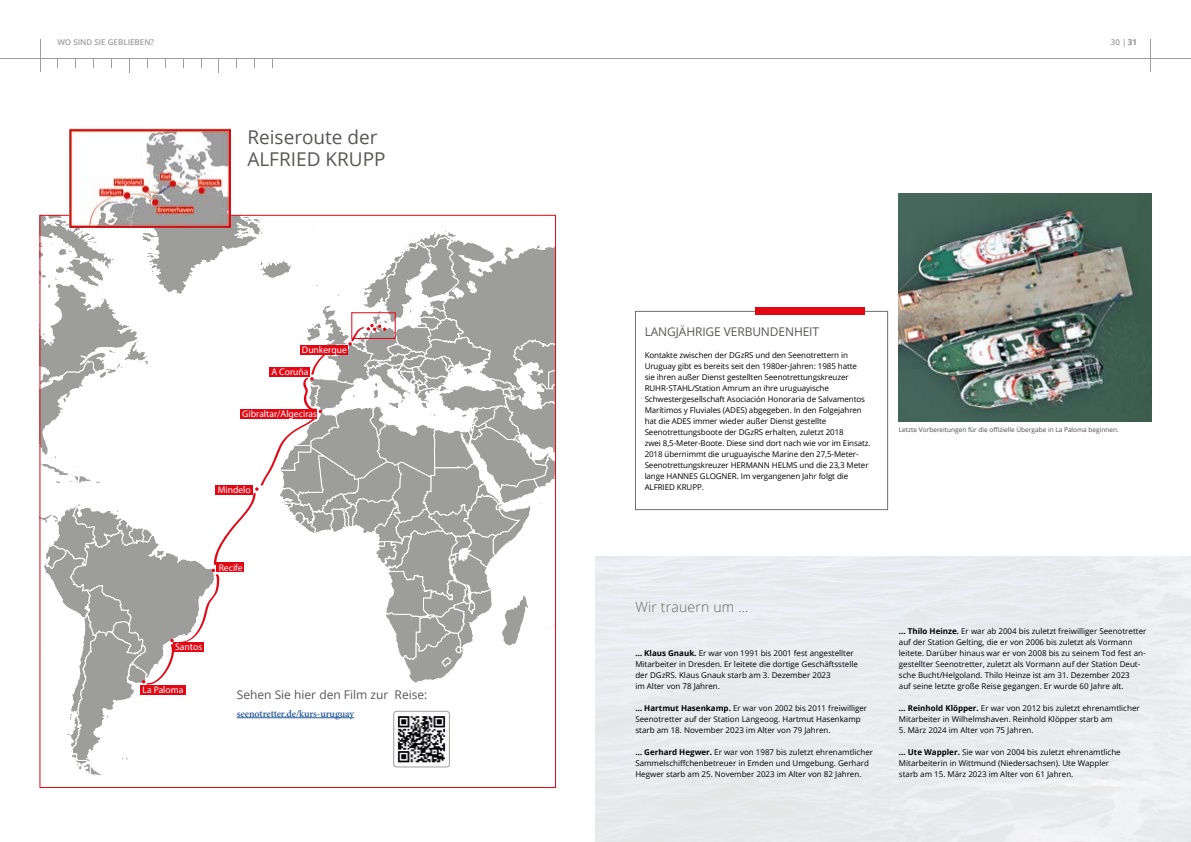
<style>
.page{position:relative;width:1191px;height:842px;background:#fff}
.page>*{position:absolute;margin:0;border:0;box-sizing:border-box;transform-origin:0 0}
.t1{font:19px/22.8px "Open Sans";color:#575756}
.t2{font:300 14px "Open Sans";letter-spacing:.015em;color:#626860}
.t3{font:12px "Open Sans";letter-spacing:-.01em;color:#575756}
.t4{font:600 10px "Minion Pro";letter-spacing:-.01em;color:#275b9b}
.t5{font:9.6px "Myriad Pro";color:#fff}
.t6{font:8px/11px "Open Sans";color:#000}
.t7{font:600 8px "Open Sans";color:#9d9d9c}
.t8{font:6.5px "Open Sans";color:#4a4a49}
.s1{font-weight:700}
</style>
<div class="page">
<hr style="left:40px;top:40px;width:1px;height:32px;background:#9d9d9c">
<hr style="left:1150px;top:40px;width:1px;height:32px;background:#9d9d9c">
<svg style="left:129px;top:60px;width:1px;height:12px"></svg>
<hr style="left:0;top:59px;width:1191px;height:1px;background:#9d9d9c">
<svg style="left:42px;top:217px;width:512px;height:559px"></svg>
<div style="left:240px;top:409px;width:77px;height:10px;background:#e30613"></div>
<div style="left:269px;top:367px;width:40px;height:10px;background:#e30613"></div>
<div style="left:215px;top:485px;width:38px;height:10px;background:#e30613"></div>
<div style="left:216px;top:562px;width:28px;height:10px;background:#e30613"></div>
<div style="left:174px;top:642px;width:30px;height:9px;background:#e30613"></div>
<div style="left:140px;top:685px;width:46px;height:10px;background:#e30613"></div>
<img style="left:69px;top:129px;width:162px;height:98px">
<img style="left:898px;top:194px;width:253px;height:227px">
<div style="left:635px;top:311px;width:252px;height:199px;background:#fff;border:1px solid #706f6f"></div>
<div style="left:755px;top:307px;width:110px;height:7px;background:#e30613"></div>
<hr style="left:237px;top:717px;width:117px;height:1px;background:#275b9b">
<img style="left:395px;top:713px;width:53px;height:52px">
<div style="left:393px;top:711px;width:57px;height:56px;border:1px solid #9d9d9c;border-radius:3px"></div>
<p class="t7" style="left:57px;top:37px;width:98px">WO SIND SIE GEBLIEBEN?</p>
<p class="t7" style="left:1110px;top:37px;width:28px">30 | 31</p>
<h1 class="t1" style="left:247px;top:125px;width:140px">Reiseroute der<br>ALFRIED KRUPP</h1>
<p class="t5" style="left:302px;top:344px;width:46px">Dunkerque</p>
<p class="t5" style="left:271px;top:366px;width:39px">A Coruña</p>
<p class="t5" style="left:242px;top:408px;width:76px">Gibraltar/Algeciras</p>
<p class="t5" style="left:218px;top:484px;width:35px">Mindelo</p>
<p class="t5" style="left:219px;top:561px;width:26px">Recife</p>
<p class="t5" style="left:175px;top:641px;width:28px">Santos</p>
<p class="t5" style="left:143px;top:684px;width:42px">La Paloma</p>
<h3 class="t3" style="left:237px;top:687px;width:192px">Sehen Sie hier den Film zur Reise:</h3>
<p class="t4" style="left:237px;top:707px;width:119px">seenotretter.de/kurs-uruguay</p>
<h3 class="t3" style="left:644px;top:323px;width:176px">LANGJÄHRIGE VERBUNDENHEIT</h3>
<p class="t6" style="left:644px;top:349px;width:228px">Kontakte zwischen der DGzRS und den Seenotrettern in Uruguay gibt es bereits seit den 1980er-Jahren: 1985 hatte<br>sie ihren außer Dienst gestellten Seenotrettungskreuzer RUHR-STAHL/Station Amrum an ihre uruguayische Schwestergesellschaft Asociación Honoraria de Salvamentos Marítimos y Fluviales (ADES) abgegeben. In den Folgejahren hat die ADES immer wieder außer Dienst gestellte Seenotrettungsboote der DGzRS erhalten, zuletzt 2018<br>zwei 8,5-Meter-Boote. Diese sind dort nach wie vor im Einsatz.<br>2018 übernimmt die uruguayische Marine den 27,5-Meter-Seenotrettungskreuzer HERMANN HELMS und die 23,3 Meter lange HANNES GLOGNER. Im vergangenen Jahr folgt die ALFRIED KRUPP.</p>
<p class="t8" style="left:899px;top:425px;width:221px">Letzte Vorbereitungen für die offizielle Übergabe in La Paloma beginnen.</p>
<h2 class="t2" style="left:635px;top:597px;width:115px">Wir trauern um …</h2>
<p class="t6" style="left:635px;top:647px;width:224px"><span class="s1">… Klaus Gnauk.</span> Er war von 1991 bis 2001 fest angestellter Mitarbeiter in Dresden. Er leitete die dortige Geschäftsstelle der DGzRS. Klaus Gnauk starb am 3. Dezember 2023<br>im Alter von 78 Jahren.</p>
<p class="t6" style="left:635px;top:702px;width:233px"><span class="s1">… Hartmut Hasenkamp.</span> Er war von 2002 bis 2011 freiwilliger<br>Seenotretter auf der Station Langeoog. Hartmut Hasenkamp starb am 18. November 2023 im Alter von 79 Jahren.</p>
<p class="t6" style="left:635px;top:746px;width:239px"><span class="s1">… Gerhard Hegwer.</span> Er war von 1987 bis zuletzt ehrenamtlicher<br>Sammelschiffchenbetreuer in Emden und Umgebung. Gerhard<br>Hegwer starb am 25. November 2023 im Alter von 82 Jahren.</p>
<p class="t6" style="left:899px;top:625px;width:249px"><span class="s1">… Thilo Heinze.</span> Er war ab 2004 bis zuletzt freiwilliger Seenotretter auf der Station Gelting, die er von 2006 bis zuletzt als Vormann leitete. Darüber hinaus war er von 2008 bis zu seinem Tod fest an&shy;gestellter Seenotretter, zuletzt als Vormann auf der Station Deut&shy;sche Bucht/Helgoland. Thilo Heinze ist am 31. Dezember 2023<br>auf seine letzte große Reise gegangen. Er wurde 60 Jahre alt.</p>
<p class="t6" style="left:899px;top:702px;width:242px"><span class="s1">… Reinhold Klöpper.</span> Er war von 2012 bis zuletzt ehrenamtlicher<br>Mitarbeiter in Wilhelmshaven. Reinhold Klöpper starb am</p>
<p class="t6" style="left:899px;top:724px;width:136px">5. März 2024 im Alter von 75 Jahren.</p>
<p class="t6" style="left:899px;top:746px;width:223px"><span class="s1">… Ute Wappler.</span> Sie war von 2004 bis zuletzt ehrenamtliche<br>Mitarbeiterin in Wittmund (Niedersachsen). Ute Wappler starb am 15. März 2023 im Alter von 61 Jahren.</p>
</div>
